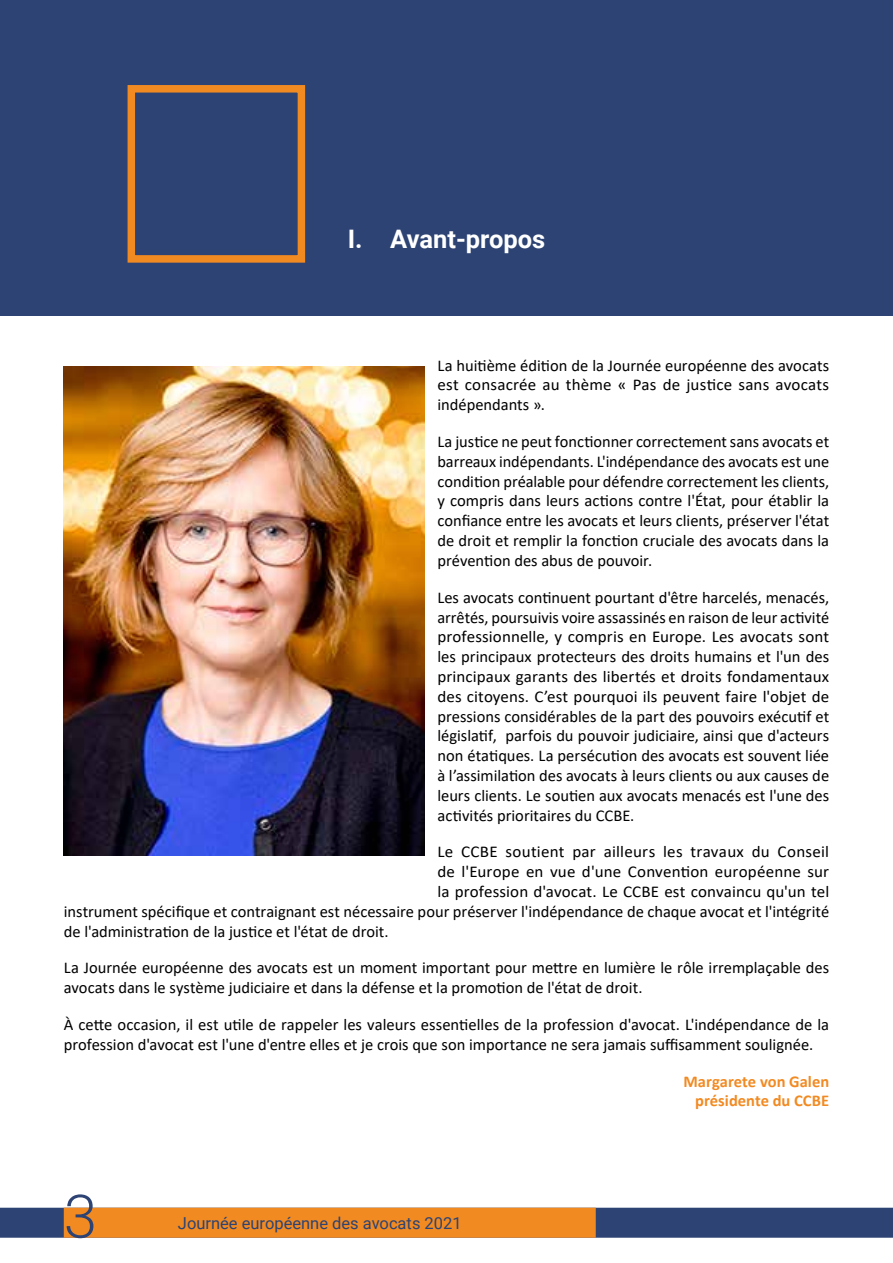
<style>
.page{position:relative;width:893px;height:1263px;background:#fff}
.page>*{position:absolute;margin:0;border:0;box-sizing:border-box;transform-origin:0 0}
.t1{font:300 60px "Roboto";color:#2c4373}
.t2{font:700 25.5px "Roboto";color:#fff}
.t3{font:16.5px/19.8px "Calibri";color:#000;text-align:justify}
.t4{font:700 16.5px/19.8px "Calibri";color:#f28a22;text-align:right}
.t5{font:16.5px "Roboto";color:#2c4373}
</style>
<div class="page">
<div style="left:0;top:0;width:893px;height:316px;background:#2c4373"></div>
<div style="left:0;top:1208px;width:893px;height:30px;background:#2c4373"></div>
<div style="left:64px;top:1208px;width:532px;height:30px;background:#f28a22"></div>
<div style="left:128px;top:85px;width:177px;height:178px;border:8px solid #f28a22"></div>
<img style="left:63px;top:367px;width:362px;height:489px">
<h2 class="t2" style="left:348px;top:221px;width:199px">I. Avant-propos</h2>
<p class="t3" style="left:437px;top:355px;width:393px">La huitième édition de la Journée européenne des avocats est consacrée au thème « Pas de justice sans avocats indépendants ».</p>
<p class="t3" style="left:437px;top:431px;width:393px">La justice ne peut fonctionner correctement sans avocats et barreaux indépendants. L'indépendance des avocats est une condition préalable pour défendre correctement les clients, y compris dans leurs actions contre l'État, pour établir la confiance entre les avocats et leurs clients, préserver l'état de droit et remplir la fonction cruciale des avocats dans la prévention des abus de pouvoir.</p>
<p class="t3" style="left:437px;top:587px;width:393px">Les avocats continuent pourtant d'être harcelés, menacés, arrêtés, poursuivis voire assassinés en raison de leur activité professionnelle, y compris en Europe. Les avocats sont les principaux protecteurs des droits humains et l'un des principaux garants des libertés et droits fondamentaux des citoyens. C’est pourquoi ils peuvent faire l'objet de pressions considérables de la part des pouvoirs exécutif et législatif, parfois du pouvoir judiciaire, ainsi que d'acteurs non étatiques. La persécution des avocats est souvent liée à l’assimilation des avocats à leurs clients ou aux causes de leurs clients. Le soutien aux avocats menacés est l'une des activités prioritaires du CCBE.</p>
<p class="t3" style="left:437px;top:841px;width:393px">Le CCBE soutient par ailleurs les travaux du Conseil</p>
<p class="t3" style="left:437px;top:861px;width:393px">de l'Europe en vue d'une Convention européenne sur</p>
<p class="t3" style="left:437px;top:881px;width:393px">la profession d'avocat. Le CCBE est convaincu qu'un tel</p>
<p class="t3" style="left:64px;top:901px;width:767px">instrument spécifique et contraignant est nécessaire pour préserver l'indépendance de chaque avocat et l'intégrité</p>
<p class="t3" style="left:64px;top:921px;width:326px">de l'administration de la justice et l'état de droit.</p>
<p class="t3" style="left:64px;top:957px;width:767px">La Journée européenne des avocats est un moment important pour mettre en lumière le rôle irremplaçable des avocats dans le système judiciaire et dans la défense et la promotion de l'état de droit.</p>
<p class="t3" style="left:64px;top:1014px;width:767px">À cette occasion, il est utile de rappeler les valeurs essentielles de la profession d'avocat. L'indépendance de la profession d'avocat est l'une d'entre elles et je crois que son importance ne sera jamais suffisamment soulignée.</p>
<p class="t4" style="left:683px;top:1071px;width:147px">Margarete von Galen présidente du CCBE</p>
<h1 class="t1" style="left:64px;top:1174px;width:35px">3</h1>
<p class="t5" style="left:178px;top:1211px;width:285px">Journée européenne des avocats 2021</p>
</div>
